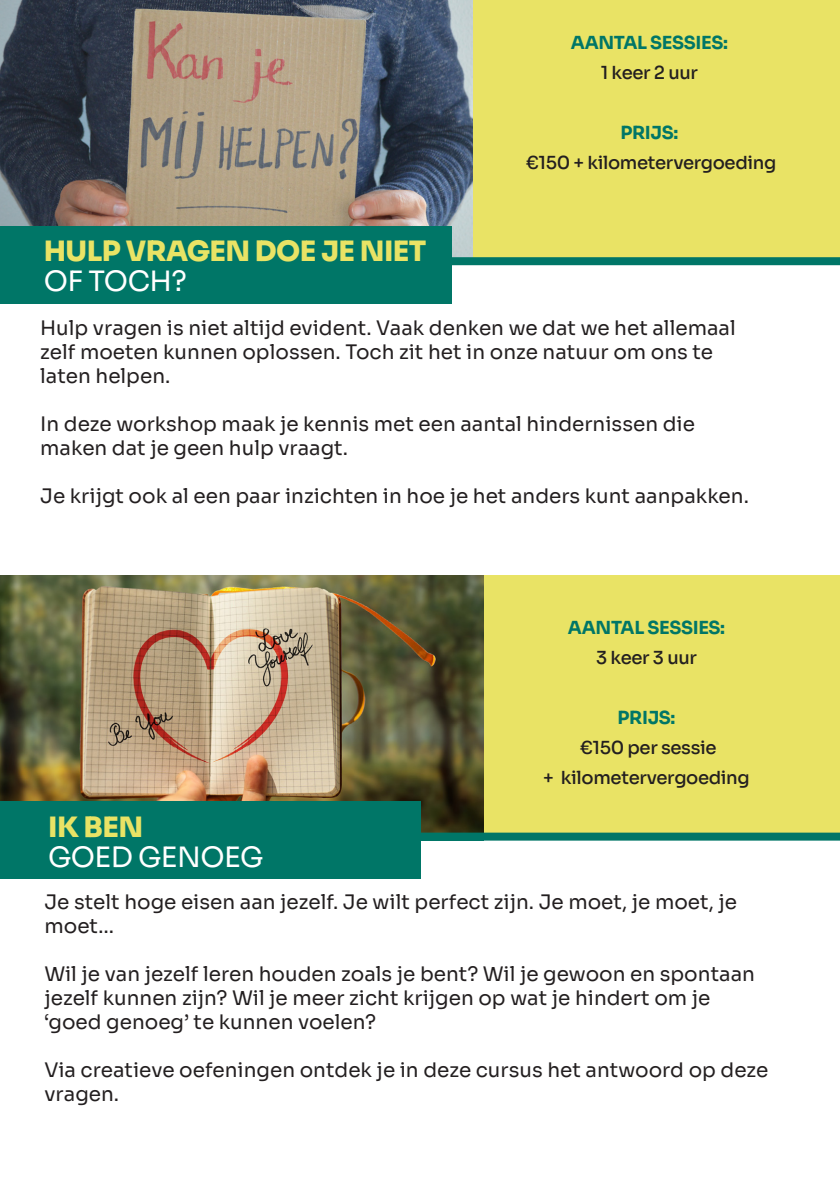
<style>
.page{position:relative;width:840px;height:1191px;background:#fff}
.page>*{position:absolute;margin:0;border:0;box-sizing:border-box;transform-origin:0 0}
.Cover_Big_Header{font:800 28px/30px "Sora";letter-spacing:-.02em;color:#e9e365}
.Cover_Big_Header-2{font:28px "Sora";letter-spacing:-.02em;color:#fff}
.t1{font:20px/24px "Sora";color:#231f20}
.Cover_Big_Header-3{font:500 18px "Sora";letter-spacing:-.02em;color:#231f20}
.Cover_Big_Header-4{font:700 18px "Sora";letter-spacing:-.02em;color:#007667}
.s1{font-weight:400;color:#fff}
</style>
<div class="page">
<div style="left:468px;top:575px;width:371px;height:265px;background:#e9e365"></div>
<div style="left:462px;top:0;width:377px;height:263px;background:#e9e365"></div>
<img style="left:0;top:0;width:472px;height:257px">
<div style="left:0;top:226px;width:451px;height:77px;background:#007667"></div>
<div style="left:444px;top:257px;width:395px;height:8px;background:#007667"></div>
<img style="left:0;top:575px;width:483px;height:257px">
<div style="left:0;top:802px;width:420px;height:77px;background:#007667"></div>
<div style="left:358px;top:832px;width:481px;height:8px;background:#007667"></div>
<p class="Cover_Big_Header-4" style="left:570px;top:27px;width:159px">AANTAL SESSIES:</p>
<p class="Cover_Big_Header-3" style="left:600px;top:57px;width:99px">1 keer 2 uur</p>
<p class="Cover_Big_Header" style="left:44px;top:233px;width:384px">HULP VRAGEN DOE JE NIET<br><span class="s1">OF TOCH?</span></p>
<p class="Cover_Big_Header-4" style="left:620px;top:117px;width:59px">PRIJS:</p>
<p class="Cover_Big_Header-3" style="left:526px;top:147px;width:251px">€150 + kilometervergoeding</p>
<p class="t1" style="left:40px;top:314px;width:696px">Hulp vragen is niet altijd evident. Vaak denken we dat we het allemaal zelf moeten kunnen oplossen. Toch zit het in onze natuur om ons te laten helpen.</p>
<p class="t1" style="left:40px;top:410px;width:655px">In deze workshop maak je kennis met een aantal hindernissen die maken dat je geen hulp vraagt.</p>
<p class="t1" style="left:40px;top:482px;width:709px">Je krijgt ook al een paar inzichten in hoe je het anders kunt aanpakken.</p>
<p class="Cover_Big_Header-4" style="left:567px;top:613px;width:159px">AANTAL SESSIES:</p>
<p class="Cover_Big_Header-3" style="left:595px;top:643px;width:102px">3 keer 3 uur</p>
<p class="Cover_Big_Header-4" style="left:617px;top:703px;width:59px">PRIJS:</p>
<p class="Cover_Big_Header-3" style="left:579px;top:733px;width:138px">€150 per sessie</p>
<p class="Cover_Big_Header-3" style="left:543px;top:763px;width:208px">+ kilometervergoeding</p>
<p class="Cover_Big_Header" style="left:48px;top:809px;width:96px">IK BEN</p>
<p class="Cover_Big_Header-2" style="left:48px;top:833px;width:217px">GOED GENOEG</p>
<p class="t1" style="left:44px;top:888px;width:693px">Je stelt hoge eisen aan jezelf. Je wilt perfect zijn. Je moet, je moet, je moet…</p>
<p class="t1" style="left:44px;top:960px;width:711px">Wil je van jezelf leren houden zoals je bent? Wil je gewoon en spontaan jezelf kunnen zijn? Wil je meer zicht krijgen op wat je hindert om je ‘goed genoeg’ te kunnen voelen?</p>
<p class="t1" style="left:44px;top:1056px;width:725px">Via creatieve oefeningen ontdek je in deze cursus het antwoord op deze vragen.</p>
</div>
